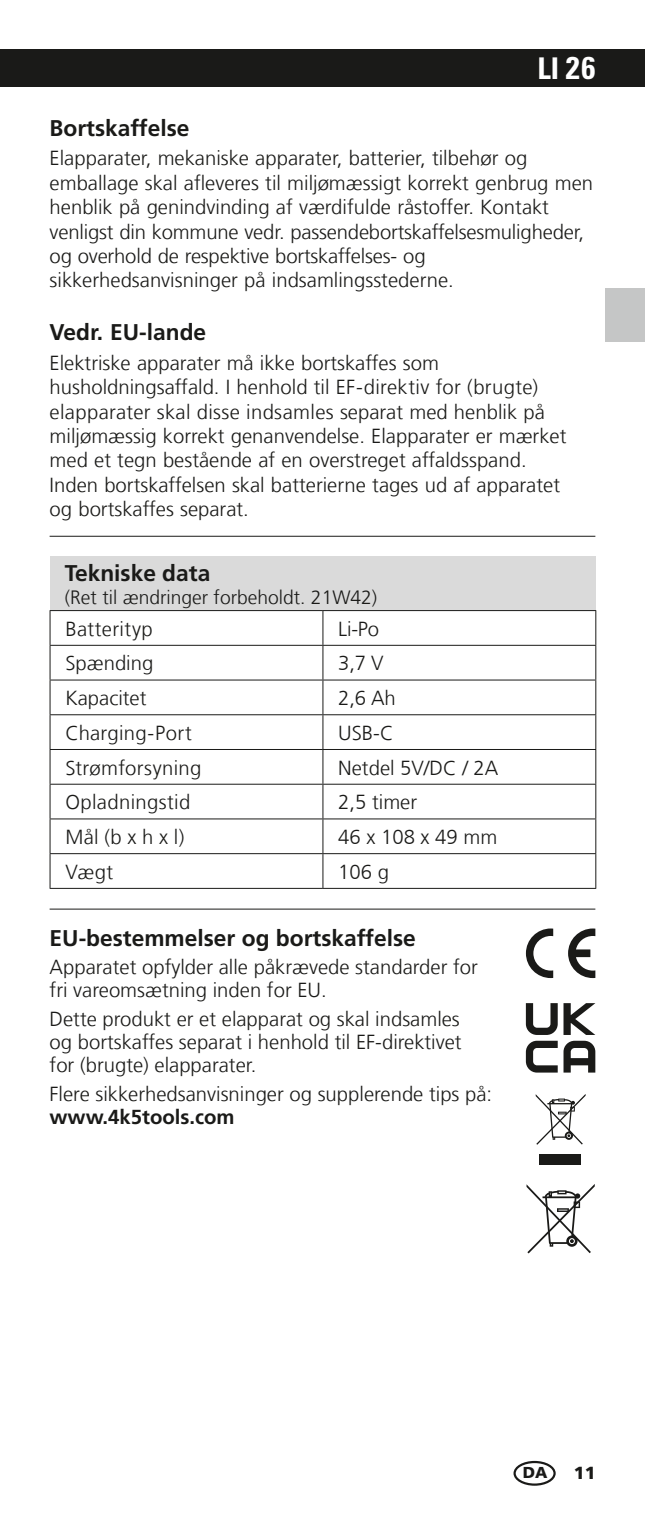
<style>
.page{position:relative;width:645px;height:1513px;background:#fff}
.page>*{position:absolute;margin:0;border:0;box-sizing:border-box;transform-origin:0 0}
.t1{font:700 condensed 30.1px "Univers LT Std";color:#fff}
.t2{font:700 22.75px "Frutiger LT Com";color:#1a1a18}
.t3{font:300 20.3px/24.5px "Frutiger LT Com";color:#1a1a18}
.t4{font:700 20.3px "Frutiger LT Com";color:#1a1a18}
.t5{font:300 20.3px "Frutiger LT Com";letter-spacing:.02em;color:#1a1a18}
.t6{font:300 19.25px "Frutiger LT Com";color:#1a1a18}
.t7{font:900 17.5px "Frutiger LT Com";color:#1a1a18}
.t8{font:900 15.75px "Frutiger LT Com";color:#1a1a18}
.s1{font-size:31.5px}
</style>
<div class="page">
<div style="left:0;top:50px;width:645px;height:37px;background:#1a1a18"></div>
<hr style="left:50px;top:909px;width:545px;height:1px;background:#1a1a18">
<hr style="left:50px;top:536px;width:545px;height:1px;background:#1a1a18">
<div style="left:605px;top:288px;width:40px;height:53px;background:#c5c6c6"></div>
<div style="left:513px;top:1461px;width:43px;height:25px;border:2px solid #1a1a18;border-radius:50%"></div>
<div style="left:50px;top:557px;width:546px;height:54px;background:#dadada"></div>
<svg style="left:51px;top:611px;width:271px;height:277px"></svg>
<svg style="left:323px;top:611px;width:272px;height:277px"></svg>
<hr style="left:50px;top:610px;width:273px;height:1px;background:#1a1a18">
<hr style="left:49px;top:611px;width:2px;height:34px;background:#1a1a18">
<hr style="left:323px;top:610px;width:273px;height:1px;background:#1a1a18">
<hr style="left:322px;top:611px;width:1px;height:34px;background:#1a1a18">
<hr style="left:595px;top:611px;width:1px;height:34px;background:#1a1a18">
<hr style="left:50px;top:645px;width:273px;height:1px;background:#1a1a18">
<hr style="left:49px;top:646px;width:2px;height:34px;background:#1a1a18">
<hr style="left:323px;top:645px;width:273px;height:1px;background:#1a1a18">
<hr style="left:322px;top:646px;width:1px;height:34px;background:#1a1a18">
<hr style="left:595px;top:646px;width:1px;height:34px;background:#1a1a18">
<hr style="left:50px;top:679px;width:273px;height:2px;background:#1a1a18">
<hr style="left:49px;top:680px;width:2px;height:34px;background:#1a1a18">
<hr style="left:323px;top:679px;width:273px;height:2px;background:#1a1a18">
<hr style="left:322px;top:680px;width:1px;height:34px;background:#1a1a18">
<hr style="left:595px;top:680px;width:1px;height:34px;background:#1a1a18">
<hr style="left:50px;top:714px;width:273px;height:1px;background:#1a1a18">
<hr style="left:49px;top:715px;width:2px;height:34px;background:#1a1a18">
<hr style="left:323px;top:714px;width:273px;height:1px;background:#1a1a18">
<hr style="left:322px;top:715px;width:1px;height:34px;background:#1a1a18">
<hr style="left:595px;top:715px;width:1px;height:34px;background:#1a1a18">
<hr style="left:50px;top:749px;width:273px;height:1px;background:#1a1a18">
<hr style="left:49px;top:750px;width:2px;height:34px;background:#1a1a18">
<hr style="left:323px;top:749px;width:273px;height:1px;background:#1a1a18">
<hr style="left:322px;top:750px;width:1px;height:34px;background:#1a1a18">
<hr style="left:595px;top:750px;width:1px;height:34px;background:#1a1a18">
<hr style="left:50px;top:784px;width:273px;height:1px;background:#1a1a18">
<hr style="left:49px;top:785px;width:2px;height:33px;background:#1a1a18">
<hr style="left:323px;top:784px;width:273px;height:1px;background:#1a1a18">
<hr style="left:322px;top:785px;width:1px;height:33px;background:#1a1a18">
<hr style="left:595px;top:785px;width:1px;height:33px;background:#1a1a18">
<hr style="left:50px;top:818px;width:273px;height:2px;background:#1a1a18">
<hr style="left:49px;top:819px;width:2px;height:34px;background:#1a1a18">
<hr style="left:323px;top:818px;width:273px;height:2px;background:#1a1a18">
<hr style="left:322px;top:819px;width:1px;height:34px;background:#1a1a18">
<hr style="left:595px;top:819px;width:1px;height:34px;background:#1a1a18">
<hr style="left:50px;top:853px;width:273px;height:1px;background:#1a1a18">
<hr style="left:49px;top:854px;width:2px;height:34px;background:#1a1a18">
<hr style="left:323px;top:853px;width:273px;height:1px;background:#1a1a18">
<hr style="left:322px;top:854px;width:1px;height:34px;background:#1a1a18">
<hr style="left:595px;top:854px;width:1px;height:34px;background:#1a1a18">
<hr style="left:50px;top:888px;width:273px;height:1px;background:#1a1a18">
<hr style="left:323px;top:888px;width:273px;height:1px;background:#1a1a18">
<svg style="left:568px;top:929px;width:27px;height:49px"></svg>
<svg style="left:526px;top:929px;width:27px;height:49px"></svg>
<div style="left:540px;top:1155px;width:41px;height:9px;background:#1a1a18"></div>
<svg style="left:536px;top:1095px;width:49px;height:50px"></svg>
<svg style="left:527px;top:1184px;width:67px;height:69px"></svg>
<svg style="left:526px;top:1003px;width:69px;height:32px"></svg>
<svg style="left:526px;top:1041px;width:69px;height:32px"></svg>
<h1 class="t1" style="left:537px;top:49px;width:59px">LI <span class="s1">26</span></h1>
<p class="t2" style="left:50px;top:115px;width:141px">Bortskaffelse</p>
<p class="t3" style="left:50px;top:146px;width:545px">Elapparater, mekaniske apparater, batterier, tilbehør og emballage skal afleveres til miljømæssigt korrekt genbrug men henblik på genindvinding af værdifulde råstoffer. Kontakt venligst din kommune vedr. passendebortskaffelsesmuligheder, og overhold de respektive bortskaffelses- og sikkerhedsanvisninger på indsamlingsstederne.</p>
<p class="t2" style="left:50px;top:319px;width:158px">Vedr. EU-lande</p>
<p class="t3" style="left:50px;top:351px;width:518px">Elektriske apparater må ikke bortskaffes som husholdningsaffald. I henhold til EF-direktiv for (brugte) elapparater skal disse indsamles separat med henblik på miljømæssig korrekt genanvendelse. Elapparater er mærket med et tegn bestående af en overstreget affaldsspand.<br>Inden bortskaffelsen skal batterierne tages ud af apparatet og bortskaffes separat.</p>
<p class="t2" style="left:65px;top:559px;width:147px">Tekniske data</p>
<p class="t6" style="left:65px;top:586px;width:314px">(Ret til ændringer forbeholdt. 21W42)</p>
<p class="t5" style="left:65px;top:617px;width:89px">Batterityp</p>
<p class="t3" style="left:338px;top:616px;width:42px">Li-Po</p>
<p class="t3" style="left:65px;top:651px;width:90px">Spænding</p>
<p class="t3" style="left:338px;top:651px;width:47px">3,7 V</p>
<p class="t3" style="left:65px;top:686px;width:83px">Kapacitet</p>
<p class="t3" style="left:338px;top:686px;width:59px">2,6 Ah</p>
<p class="t3" style="left:65px;top:721px;width:128px">Charging-Port</p>
<p class="t3" style="left:338px;top:721px;width:57px">USB-C</p>
<p class="t3" style="left:65px;top:755px;width:138px">Strømforsyning</p>
<p class="t3" style="left:338px;top:755px;width:162px">Netdel 5V/DC / 2A</p>
<p class="t3" style="left:65px;top:790px;width:126px">Opladningstid</p>
<p class="t3" style="left:338px;top:790px;width:80px">2,5 timer</p>
<p class="t3" style="left:65px;top:825px;width:121px">Mål (b x h x l)</p>
<p class="t3" style="left:338px;top:825px;width:161px">46 x 108 x 49 mm</p>
<p class="t3" style="left:65px;top:860px;width:49px">Vægt</p>
<p class="t3" style="left:338px;top:860px;width:52px">106 g</p>
<p class="t2" style="left:50px;top:924px;width:368px">EU-bestemmelser og bortskaffelse</p>
<p class="t3" style="left:50px;top:955px;width:430px;line-height:23.4px">Apparatet opfylder alle påkrævede standarder for fri vareomsætning inden for EU.</p>
<p class="t3" style="left:50px;top:1007px;width:414px;line-height:23.4px;text-align:justify">Dette produkt er et elapparat og skal indsamles og bortskaffes separat i henhold til EF-direktivet for (brugte) elapparater.</p>
<p class="t3" style="left:50px;top:1081px;width:444px">Flere sikkerhedsanvisninger og supplerende tips på:</p>
<p class="t4" style="left:50px;top:1105px;width:186px">www.4k5tools.com</p>
<p class="t8" style="left:523px;top:1463px;width:26px">DA</p>
<p class="t7" style="left:574px;top:1462px;width:23px">11</p>
</div>
